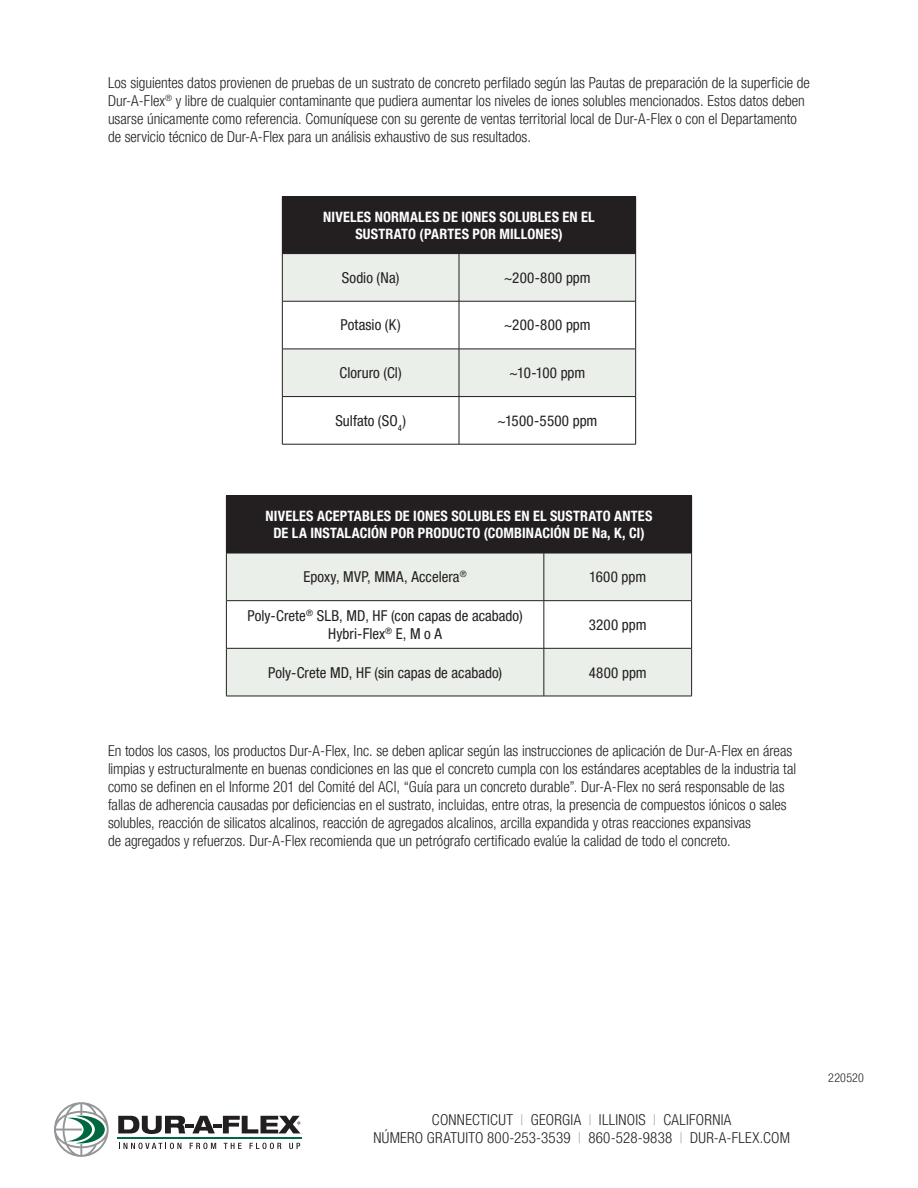
<style>
.page{position:relative;width:918px;height:1188px;background:#fff}
.page>*{position:absolute;margin:0;border:0;box-sizing:border-box;transform-origin:0 0}
.t1{font:300 condensed 15px/18px "Helvetica Neue LT Pro";color:#231f20}
.t2{font:condensed 15px "Helvetica Neue LT Pro";letter-spacing:.005em;color:#231f20}
.t3{font:300 condensed 15px "Helvetica Neue LT Pro";letter-spacing:.02em;color:#231f20}
.t4{font:700 condensed 14.25px/17.1px "Helvetica Neue LT Pro";letter-spacing:.01em;color:#fff;text-align:center}
.t5{font:300 condensed 12px "Helvetica Neue LT Pro";letter-spacing:.02em;color:#231f20}
.s1{color:#a8a9ad}
</style>
<div class="page">
<svg style="left:119px;top:1143px;width:62px;height:6px"></svg>
<svg style="left:190px;top:1143px;width:26px;height:6px"></svg>
<svg style="left:224px;top:1143px;width:18px;height:6px"></svg>
<svg style="left:250px;top:1143px;width:31px;height:6px"></svg>
<svg style="left:289px;top:1143px;width:11px;height:6px"></svg>
<hr style="left:118px;top:1137px;width:184px;height:2px;background:#00673e">
<svg style="left:118px;top:1116px;width:182px;height:18px"></svg>
<svg style="left:54px;top:1102px;width:55px;height:55px"></svg>
<div style="left:282px;top:197px;width:354px;height:57px;background:#231f20"></div>
<svg style="left:283px;top:254px;width:352px;height:142px;fill:#eaefea"></svg>
<hr style="left:282px;top:196px;width:177px;height:1px;background:#231f20">
<hr style="left:459px;top:196px;width:177px;height:1px;background:#231f20">
<hr style="left:282px;top:254px;width:1px;height:47px;background:#231f20">
<hr style="left:459px;top:254px;width:1px;height:47px;background:#231f20">
<hr style="left:635px;top:254px;width:1px;height:47px;background:#231f20">
<hr style="left:282px;top:301px;width:177px;height:1px;background:#231f20">
<hr style="left:282px;top:301px;width:1px;height:48px;background:#231f20">
<hr style="left:459px;top:301px;width:177px;height:1px;background:#231f20">
<hr style="left:459px;top:301px;width:1px;height:48px;background:#231f20">
<hr style="left:635px;top:301px;width:1px;height:48px;background:#231f20">
<hr style="left:282px;top:349px;width:177px;height:1px;background:#231f20">
<hr style="left:282px;top:349px;width:1px;height:47px;background:#231f20">
<hr style="left:459px;top:349px;width:177px;height:1px;background:#231f20">
<hr style="left:459px;top:349px;width:1px;height:47px;background:#231f20">
<hr style="left:635px;top:349px;width:1px;height:47px;background:#231f20">
<hr style="left:282px;top:396px;width:177px;height:1px;background:#231f20">
<hr style="left:282px;top:397px;width:1px;height:47px;background:#231f20">
<hr style="left:459px;top:396px;width:177px;height:1px;background:#231f20">
<hr style="left:459px;top:397px;width:1px;height:47px;background:#231f20">
<hr style="left:635px;top:397px;width:1px;height:47px;background:#231f20">
<hr style="left:282px;top:444px;width:177px;height:1px;background:#231f20">
<hr style="left:459px;top:444px;width:177px;height:1px;background:#231f20">
<div style="left:226px;top:496px;width:466px;height:57px;background:#231f20"></div>
<svg style="left:227px;top:554px;width:464px;height:142px;fill:#eaefea"></svg>
<hr style="left:226px;top:553px;width:318px;height:1px;background:#231f20">
<hr style="left:226px;top:553px;width:1px;height:47px;background:#231f20">
<hr style="left:544px;top:553px;width:148px;height:1px;background:#231f20">
<hr style="left:544px;top:553px;width:1px;height:47px;background:#231f20">
<hr style="left:691px;top:553px;width:1px;height:47px;background:#231f20">
<hr style="left:226px;top:600px;width:318px;height:1px;background:#231f20">
<hr style="left:226px;top:601px;width:1px;height:47px;background:#231f20">
<hr style="left:544px;top:600px;width:148px;height:1px;background:#231f20">
<hr style="left:544px;top:601px;width:1px;height:47px;background:#231f20">
<hr style="left:691px;top:601px;width:1px;height:47px;background:#231f20">
<hr style="left:226px;top:648px;width:318px;height:1px;background:#231f20">
<hr style="left:226px;top:649px;width:1px;height:47px;background:#231f20">
<hr style="left:544px;top:648px;width:148px;height:1px;background:#231f20">
<hr style="left:544px;top:649px;width:1px;height:47px;background:#231f20">
<hr style="left:691px;top:649px;width:1px;height:47px;background:#231f20">
<hr style="left:226px;top:696px;width:318px;height:1px;background:#231f20">
<hr style="left:544px;top:696px;width:148px;height:1px;background:#231f20">
<p class="t1" style="left:108px;top:74px;width:704px">Los siguientes datos provienen de pruebas de un sustrato de concreto perfilado según las Pautas de preparación de la superficie de Dur-A-Flex<sup>®</sup> y libre de cualquier contaminante que pudiera aumentar los niveles de iones solubles mencionados. Estos datos deben usarse únicamente como referencia. Comuníquese con su gerente de ventas territorial local de Dur-A-Flex o con el Departamento de servicio técnico de Dur-A-Flex para un análisis exhaustivo de sus resultados.</p>
<p class="t4" style="left:323px;top:208px;width:273px">NIVELES NORMALES DE IONES SOLUBLES EN EL<br>SUSTRATO (PARTES POR MILLONES)</p>
<p class="t2" style="left:342px;top:269px;width:59px">Sodio (Na)</p>
<p class="t2" style="left:504px;top:269px;width:88px">~200-800 ppm</p>
<p class="t2" style="left:341px;top:316px;width:62px">Potasio (K)</p>
<p class="t2" style="left:504px;top:316px;width:88px">~200-800 ppm</p>
<p class="t2" style="left:340px;top:364px;width:64px">Cloruro (Cl)</p>
<p class="t2" style="left:509px;top:364px;width:78px">~10-100 ppm</p>
<p class="t2" style="left:335px;top:412px;width:72px">Sulfato (SO<sub>4</sub>)</p>
<p class="t2" style="left:497px;top:412px;width:102px">~1500-5500 ppm</p>
<p class="t4" style="left:266px;top:507px;width:388px">NIVELES ACEPTABLES DE IONES SOLUBLES EN EL SUSTRATO ANTES<br>DE LA INSTALACIÓN POR PRODUCTO (COMBINACIÓN DE Na, K, Cl)</p>
<p class="t2" style="left:304px;top:568px;width:165px">Epoxy, MVP, MMA, Accelera<sup>®</sup></p>
<p class="t2" style="left:589px;top:568px;width:59px">1600 ppm</p>
<p class="t2" style="left:248px;top:607px;width:277px">Poly-Crete<sup>®</sup> SLB, MD, HF (con capas de acabado)</p>
<p class="t2" style="left:328px;top:625px;width:115px">Hybri-Flex<sup>®</sup> E, M o A</p>
<p class="t2" style="left:589px;top:616px;width:59px">3200 ppm</p>
<p class="t2" style="left:268px;top:663px;width:236px">Poly-Crete MD, HF (sin capas de acabado)</p>
<p class="t2" style="left:589px;top:663px;width:59px">4800 ppm</p>
<p class="t1" style="left:108px;top:742px;width:690px">En todos los casos, los productos Dur-A-Flex, Inc. se deben aplicar según las instrucciones de aplicación de Dur-A-Flex en áreas limpias y estructuralmente en buenas condiciones en las que el concreto cumpla con los estándares aceptables de la industria tal como se definen en el Informe 201 del Comité del ACI, “Guía para un concreto durable”. Dur-A-Flex no será responsable de las fallas de adherencia causadas por deficiencias en el sustrato, incluidas, entre otras, la presencia de compuestos iónicos o sales solubles, reacción de silicatos alcalinos, reacción de agregados alcalinos, arcilla expandida y otras reacciones expansivas<br>de agregados y refuerzos. Dur-A-Flex recomienda que un petrógrafo certificado evalúe la calidad de todo el concreto.</p>
<p class="t3" style="left:432px;top:1111px;width:301px">CONNECTICUT <span class="s1">|</span> GEORGIA <span class="s1">|</span> ILLINOIS <span class="s1">|</span> CALIFORNIA</p>
<p class="t3" style="left:373px;top:1129px;width:418px">NÚMERO GRATUITO 800-253-3539 <span class="s1">|</span> 860-528-9838 <span class="s1">|</span> DUR-A-FLEX.COM</p>
<p class="t5" style="left:828px;top:1071px;width:37px">220520</p>
</div>
